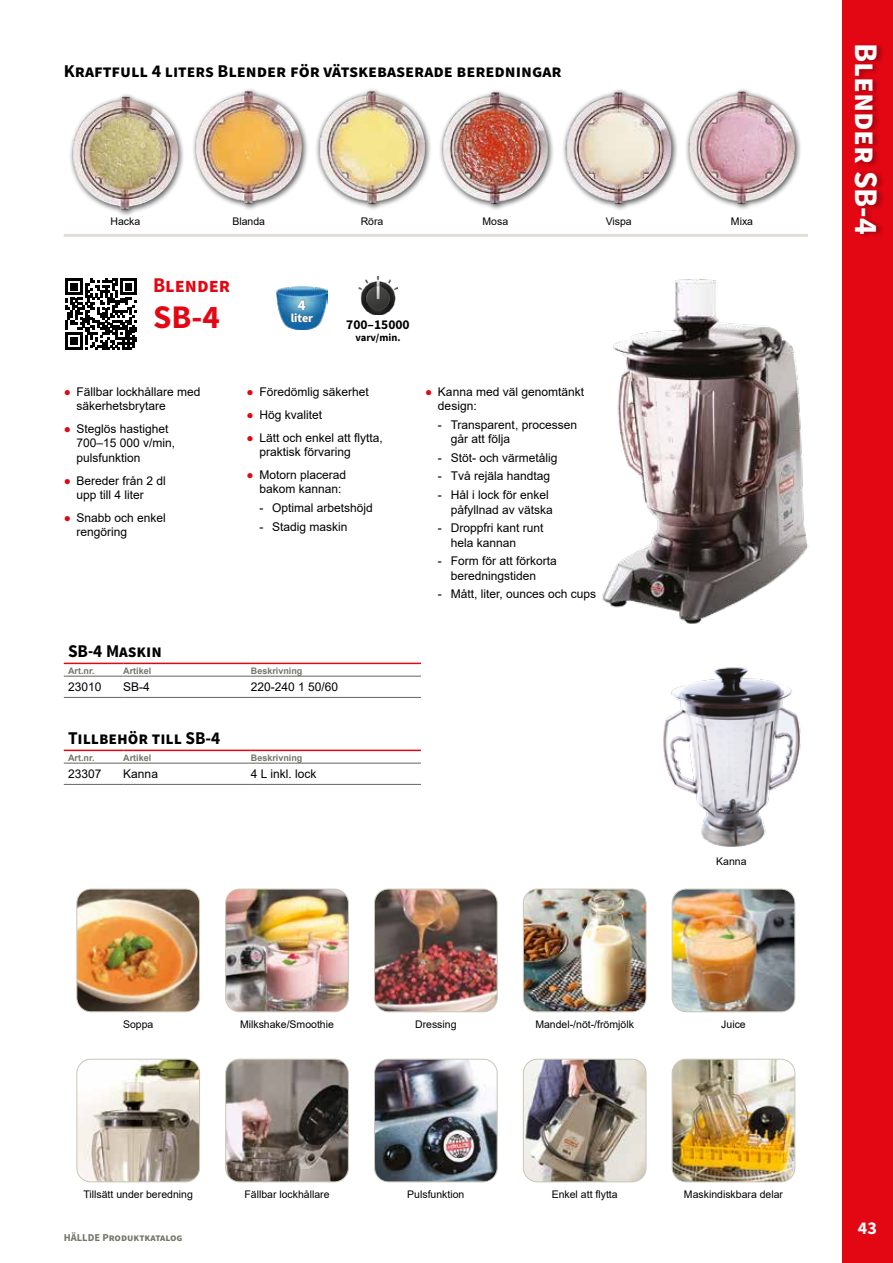
<style>
.page{position:relative;width:893px;height:1263px;background:#fff}
.page>*{position:absolute;margin:0;border:0;box-sizing:border-box;transform-origin:0 0}
.t1{font:700 33px "Source Sans Pro";color:#fff;scale:.96 1}
.t2{font:700 33px "Source Sans Pro";color:#e30613}
.t3{font:700 21px "Source Sans Pro";color:#e30613;scale:.96 1}
.t4{font:700 18px "Source Sans Pro";color:#000}
.t5{font:700 18px "Source Sans Pro";color:#000;scale:.96 1}
.t6{font:700 18px "Source Sans Pro";color:#fff}
.t7{font:700 15px "Source Sans Pro";color:#fff}
.t8{font:700 13.5px "Source Sans Pro";color:#000}
.t9{font:12px/14.4px "Arial";color:#000}
.t10{font:700 12px "Source Sans Pro";color:#fff}
.t11{font:10.5px "Arial";color:#000}
.t12{font:700 10.5px "Source Sans Pro";color:#76756a}
.t13{font:700 10.5px "Source Sans Pro";color:#000}
.t14{font:700 9px "Arial";color:#76756a}
.s1{color:#e30613}
</style>
<div class="page">
<div style="left:842px;top:0;width:51px;height:1263px;background:#e30613"></div>
<hr style="left:64px;top:234px;width:744px;height:3px;background:#e0ded4">
<div style="left:69px;top:93px;width:117px;height:124px;background:#000;opacity:.66"></div>
<img style="left:72px;top:96px;width:107px;height:114px">
<div style="left:192px;top:87px;width:117px;height:124px;background:#000;opacity:.66"></div>
<img style="left:194px;top:91px;width:109px;height:113px">
<div style="left:315px;top:88px;width:117px;height:123px;background:#000;opacity:.66"></div>
<img style="left:318px;top:91px;width:109px;height:113px">
<div style="left:438px;top:89px;width:117px;height:122px;background:#000;opacity:.66"></div>
<img style="left:441px;top:92px;width:108px;height:112px">
<div style="left:562px;top:88px;width:116px;height:123px;background:#000;opacity:.66"></div>
<img style="left:566px;top:92px;width:107px;height:112px">
<div style="left:685px;top:88px;width:117px;height:123px;background:#000;opacity:.66"></div>
<img style="left:688px;top:92px;width:108px;height:112px">
<div style="left:854px;top:43px;width:31px;height:198px;background:#000;opacity:.3"></div>
<hr style="left:64px;top:663px;width:59px;height:1px;background:#e30613">
<hr style="left:123px;top:663px;width:128px;height:1px;background:#e30613">
<hr style="left:251px;top:663px;width:170px;height:1px;background:#e30613">
<hr style="left:64px;top:676px;width:59px;height:1px;background:#646363">
<hr style="left:123px;top:676px;width:128px;height:1px;background:#646363">
<hr style="left:251px;top:676px;width:170px;height:1px;background:#646363">
<hr style="left:64px;top:697px;width:59px;height:1px;background:#646363">
<hr style="left:123px;top:697px;width:128px;height:1px;background:#646363">
<hr style="left:251px;top:697px;width:170px;height:1px;background:#646363">
<hr style="left:64px;top:750px;width:59px;height:1px;background:#e30613">
<hr style="left:123px;top:750px;width:128px;height:1px;background:#e30613">
<hr style="left:251px;top:750px;width:170px;height:1px;background:#e30613">
<hr style="left:64px;top:763px;width:59px;height:1px;background:#646363">
<hr style="left:123px;top:763px;width:128px;height:1px;background:#646363">
<hr style="left:251px;top:763px;width:170px;height:1px;background:#646363">
<hr style="left:64px;top:784px;width:59px;height:1px;background:#646363">
<hr style="left:123px;top:784px;width:128px;height:1px;background:#646363">
<hr style="left:251px;top:784px;width:170px;height:1px;background:#646363">
<svg style="left:65px;top:278px;width:72px;height:72px"></svg>
<img style="left:602px;top:279px;width:207px;height:345px">
<img style="left:663px;top:667px;width:138px;height:180px">
<img style="left:77px;top:889px;width:123px;height:123px">
<div style="left:77px;top:889px;width:123px;height:123px;border:1px solid #c8c6b6;border-radius:14px"></div>
<img style="left:226px;top:889px;width:122px;height:123px">
<div style="left:225px;top:889px;width:124px;height:123px;border:1px solid #c8c6b6;border-radius:14px"></div>
<img style="left:374px;top:889px;width:123px;height:123px">
<div style="left:374px;top:889px;width:123px;height:123px;border:1px solid #c8c6b6;border-radius:14px"></div>
<img style="left:523px;top:889px;width:123px;height:123px">
<div style="left:523px;top:889px;width:123px;height:123px;border:1px solid #c8c6b6;border-radius:14px"></div>
<img style="left:672px;top:889px;width:123px;height:123px">
<div style="left:672px;top:889px;width:123px;height:123px;border:1px solid #c8c6b6;border-radius:14px"></div>
<img style="left:77px;top:1059px;width:123px;height:123px">
<div style="left:77px;top:1059px;width:123px;height:123px;border:1px solid #c8c6b6;border-radius:14px"></div>
<img style="left:226px;top:1059px;width:122px;height:123px">
<div style="left:225px;top:1059px;width:124px;height:123px;border:1px solid #c8c6b6;border-radius:14px"></div>
<img style="left:374px;top:1059px;width:123px;height:123px">
<div style="left:374px;top:1059px;width:123px;height:123px;border:1px solid #c8c6b6;border-radius:14px"></div>
<img style="left:523px;top:1059px;width:123px;height:123px">
<div style="left:523px;top:1059px;width:123px;height:123px;border:1px solid #c8c6b6;border-radius:14px"></div>
<img style="left:672px;top:1059px;width:123px;height:123px">
<div style="left:672px;top:1059px;width:123px;height:123px;border:1px solid #c8c6b6;border-radius:14px"></div>
<img style="left:276px;top:287px;width:51px;height:42px">
<svg style="left:290px;top:299px;width:24px;height:24px"></svg>
<img style="left:358px;top:276px;width:39px;height:38px">
<h3 class="t4" style="left:64px;top:60px;width:499px">Kraftfull 4 liters Blender för vätskebaserade beredningar</h3>
<p class="t11" style="left:111px;top:214px;width:31px">Hacka</p>
<p class="t11" style="left:232px;top:214px;width:34px">Blanda</p>
<p class="t11" style="left:361px;top:214px;width:24px">Röra</p>
<p class="t11" style="left:483px;top:214px;width:27px">Mosa</p>
<p class="t11" style="left:606px;top:214px;width:28px">Vispa</p>
<p class="t11" style="left:731px;top:214px;width:24px">Mixa</p>
<h2 class="t3" style="left:153px;top:272px;width:82px">Blender</h2>
<h1 class="t2" style="left:153px;top:296px;width:68px">SB-4</h1>
<p class="t9" style="left:77px;top:384px;width:126px;text-indent:-13px"><span class="s1">●</span> Fällbar lockhållare med säkerhetsbrytare</p>
<p class="t9" style="left:77px;top:421px;width:100px;text-indent:-13px"><span class="s1">●</span> Steglös hastighet<br>700–15 000 v/min, pulsfunktion</p>
<p class="t9" style="left:77px;top:473px;width:91px;text-indent:-13px"><span class="s1">●</span> Bereder från 2 dl upp till 4 liter</p>
<p class="t9" style="left:77px;top:510px;width:91px;text-indent:-13px"><span class="s1">●</span> Snabb och enkel rengöring</p>
<p class="t7" style="left:298px;top:295px;width:9px">4</p>
<p class="t10" style="left:291px;top:310px;width:24px">liter</p>
<p class="t8" style="left:346px;top:316px;width:65px">700–15000</p>
<p class="t13" style="left:355px;top:331px;width:47px">varv/min.</p>
<p class="t9" style="left:247px;top:384px;width:124px"><span class="s1">●</span> Föredömlig säkerhet</p>
<p class="t9" style="left:247px;top:407px;width:77px"><span class="s1">●</span> Hög kvalitet</p>
<p class="t9" style="left:259px;top:430px;width:125px;text-indent:-13px"><span class="s1">●</span> Lätt och enkel att flytta, praktisk förvaring</p>
<p class="t9" style="left:259px;top:467px;width:88px;text-indent:-13px"><span class="s1">●</span> Motorn placerad bakom kannan:</p>
<p class="t9" style="left:259px;top:500px;width:115px">- Optimal arbetshöjd</p>
<p class="t9" style="left:259px;top:519px;width:90px">- Stadig maskin</p>
<p class="t9" style="left:438px;top:384px;width:148px;text-indent:-13px"><span class="s1">●</span> Kanna med väl genomtänkt design:</p>
<p class="t9" style="left:451px;top:417px;width:128px;text-indent:-13px">- Transparent, processen går att följa</p>
<p class="t9" style="left:438px;top:450px;width:121px">- Stöt- och värmetålig</p>
<p class="t9" style="left:438px;top:469px;width:114px">- Två rejäla handtag</p>
<p class="t9" style="left:451px;top:488px;width:104px;text-indent:-13px">- Hål i lock för enkel påfyllnad av vätska</p>
<p class="t9" style="left:451px;top:521px;width:94px;text-indent:-13px">- Droppfri kant runt hela kannan</p>
<p class="t9" style="left:451px;top:554px;width:108px;text-indent:-13px">- Form för att förkorta beredningstiden</p>
<p class="t9" style="left:438px;top:587px;width:160px">- Mått, liter, ounces och cups</p>
<h3 class="t5" style="left:68px;top:640px;width:99px">SB-4 Maskin</h3>
<p class="t14" style="left:68px;top:664px;width:28px">Art.nr.</p>
<p class="t14" style="left:123px;top:664px;width:30px">Artikel</p>
<p class="t14" style="left:251px;top:664px;width:53px">Beskrivning</p>
<p class="t9" style="left:68px;top:680px;width:35px">23010</p>
<p class="t9" style="left:123px;top:680px;width:28px">SB-4</p>
<p class="t9" style="left:251px;top:680px;width:89px">220-240 1 50/60</p>
<h3 class="t5" style="left:68px;top:727px;width:160px">Tillbehör till SB-4</h3>
<p class="t14" style="left:68px;top:751px;width:28px">Art.nr.</p>
<p class="t14" style="left:123px;top:751px;width:30px">Artikel</p>
<p class="t14" style="left:251px;top:751px;width:53px">Beskrivning</p>
<p class="t9" style="left:68px;top:767px;width:35px">23307</p>
<p class="t9" style="left:123px;top:767px;width:36px">Kanna</p>
<p class="t9" style="left:251px;top:767px;width:67px">4 L inkl. lock</p>
<p class="t11" style="left:716px;top:854px;width:32px">Kanna</p>
<p class="t11" style="left:123px;top:1017px;width:32px">Soppa</p>
<p class="t11" style="left:240px;top:1017px;width:95px">Milkshake/Smoothie</p>
<p class="t11" style="left:415px;top:1017px;width:43px">Dressing</p>
<p class="t11" style="left:535px;top:1017px;width:100px">Mandel-/nöt-/frömjölk</p>
<p class="t11" style="left:721px;top:1017px;width:26px">Juice</p>
<p class="t11" style="left:84px;top:1187px;width:111px">Tillsätt under beredning</p>
<p class="t11" style="left:244px;top:1187px;width:87px">Fällbar lockhållare</p>
<p class="t11" style="left:407px;top:1187px;width:59px">Pulsfunktion</p>
<p class="t11" style="left:552px;top:1187px;width:67px">Enkel att flytta</p>
<p class="t11" style="left:684px;top:1187px;width:101px">Maskindiskbara delar</p>
<p class="t12" style="left:64px;top:1231px;width:120px">HÄLLDE Produktkatalog</p>
<h1 class="t1" style="left:887px;top:43px;width:201px;rotate:90deg">Blender SB-4</h1>
<h3 class="t6" style="left:858px;top:1216px;width:21px">43</h3>
</div>
